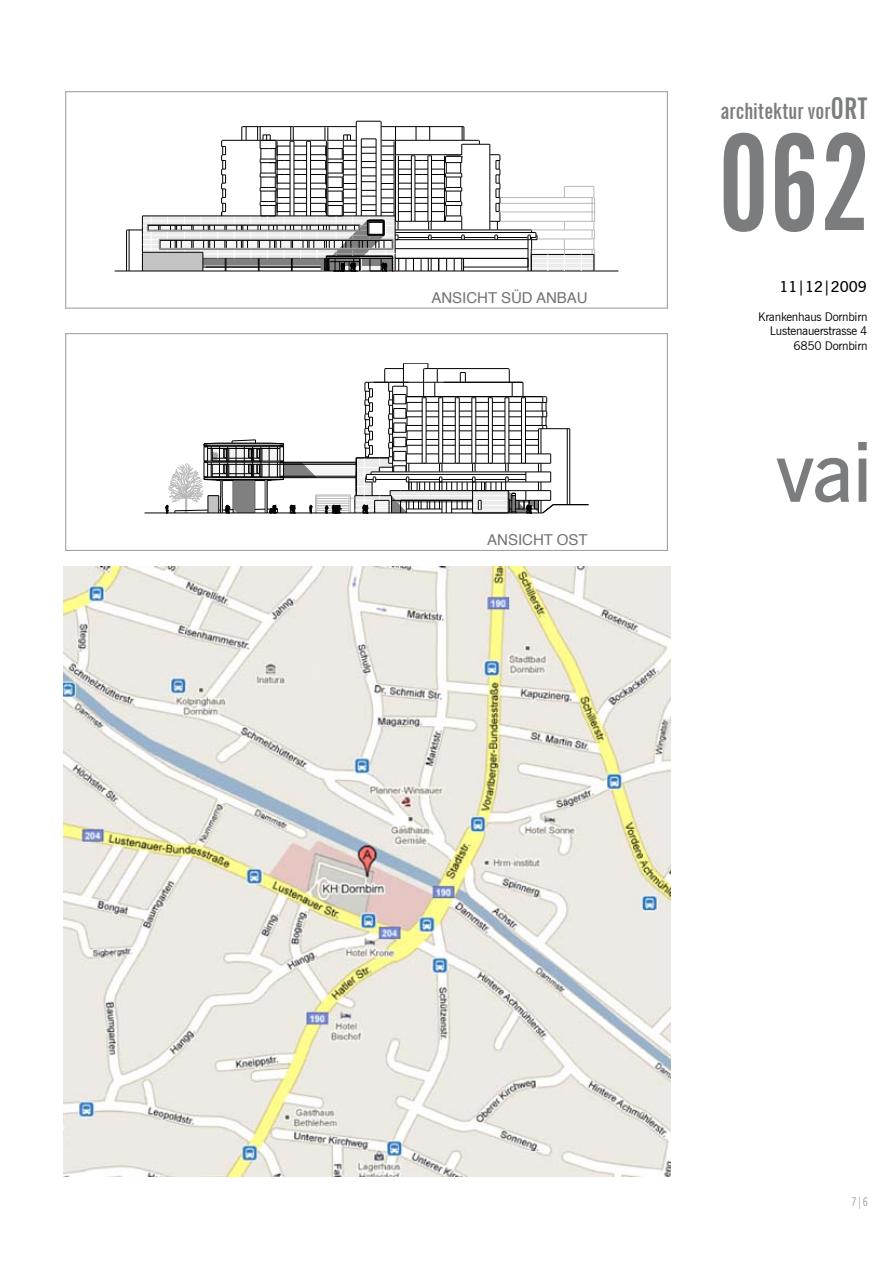
<style>
.page{position:relative;width:893px;height:1263px;background:#fff}
.page>*{position:absolute;margin:0;border:0;box-sizing:border-box;transform-origin:0 0}
.t1{font:700 extra-condensed 132px "News Gothic BT";color:#7b7c7e}
.t2{font:600 82.5px "News Gothic BT";color:#7b7c7e}
.t3{font:700 extra-condensed 22.5px "News Gothic BT";letter-spacing:.005em;color:#7b7c7e}
.t4{font:15px "Helvetica";color:#727272}
.t5{font:600 15px "News Gothic BT";color:#000}
.t6{font:12px/14.4px "News Gothic BT";letter-spacing:-.02em;color:#000;text-align:right}
.t7{font:condensed 12px "News Gothic BT";color:#9c9d9f}
.s1{font-size:30px}
</style>
<div class="page">
<img style="left:64px;top:567px;width:606px;height:609px">
<hr style="left:65px;top:308px;width:603px;height:1px;background:#9c9599">
<hr style="left:65px;top:333px;width:603px;height:1px;background:#9c9599">
<hr style="left:65px;top:550px;width:603px;height:1px;background:#9c9599">
<hr style="left:667px;top:91px;width:1px;height:217px;background:#9c9599">
<hr style="left:65px;top:91px;width:603px;height:1px;background:#9c9599">
<hr style="left:65px;top:91px;width:1px;height:217px;background:#9c9599">
<hr style="left:498px;top:237px;width:30px;height:1px;background:#000">
<hr style="left:395px;top:230px;width:136px;height:1px;background:#000">
<hr style="left:395px;top:232px;width:141px;height:1px;background:#000">
<hr style="left:126px;top:230px;width:1px;height:41px;background:#000">
<hr style="left:500px;top:197px;width:93px;height:1px;background:#b8b8b8">
<hr style="left:500px;top:203px;width:95px;height:1px;background:#b8b8b8">
<hr style="left:395px;top:248px;width:133px;height:1px;background:#000">
<hr style="left:395px;top:239px;width:133px;height:1px;background:#000">
<hr style="left:115px;top:271px;width:503px;height:1px;background:#000">
<hr style="left:463px;top:258px;width:65px;height:1px;background:#000">
<hr style="left:464px;top:267px;width:64px;height:1px;background:#000">
<hr style="left:499px;top:212px;width:95px;height:1px;background:#b8b8b8">
<hr style="left:500px;top:221px;width:95px;height:1px;background:#b8b8b8">
<svg style="left:528px;top:186px;width:67px;height:85px"></svg>
<svg style="left:127px;top:121px;width:374px;height:151px"></svg>
<hr style="left:567px;top:429px;width:1px;height:76px;background:#000">
<hr style="left:569px;top:429px;width:1px;height:76px;background:#000">
<hr style="left:539px;top:428px;width:30px;height:1px;background:#000">
<hr style="left:553px;top:504px;width:35px;height:1px;background:#000">
<hr style="left:145px;top:513px;width:398px;height:1px;background:#000">
<svg style="left:165px;top:363px;width:388px;height:151px"></svg>
<hr style="left:667px;top:333px;width:1px;height:218px;background:#9c9599">
<hr style="left:65px;top:333px;width:1px;height:218px;background:#9c9599">
<p class="t4" style="left:431px;top:289px;width:158px">ANSICHT SÜD ANBAU</p>
<p class="t4" style="left:487px;top:531px;width:102px">ANSICHT OST</p>
<h3 class="t3" style="left:721px;top:97px;width:148px">architektur vor<span class="s1">ORT</span></h3>
<h1 class="t1" style="left:717px;top:103px;width:156px">062</h1>
<p class="t5" style="left:779px;top:277px;width:89px">11|12|2009</p>
<p class="t6" style="left:758px;top:309px;width:111px">Krankenhaus Dornbirn<br>Lustenauerstrasse 4<br>6850 Dornbirn</p>
<h2 class="t2" style="left:776px;top:422px;width:98px">vai</h2>
<p class="t7" style="left:852px;top:1194px;width:18px">7|6</p>
</div>
